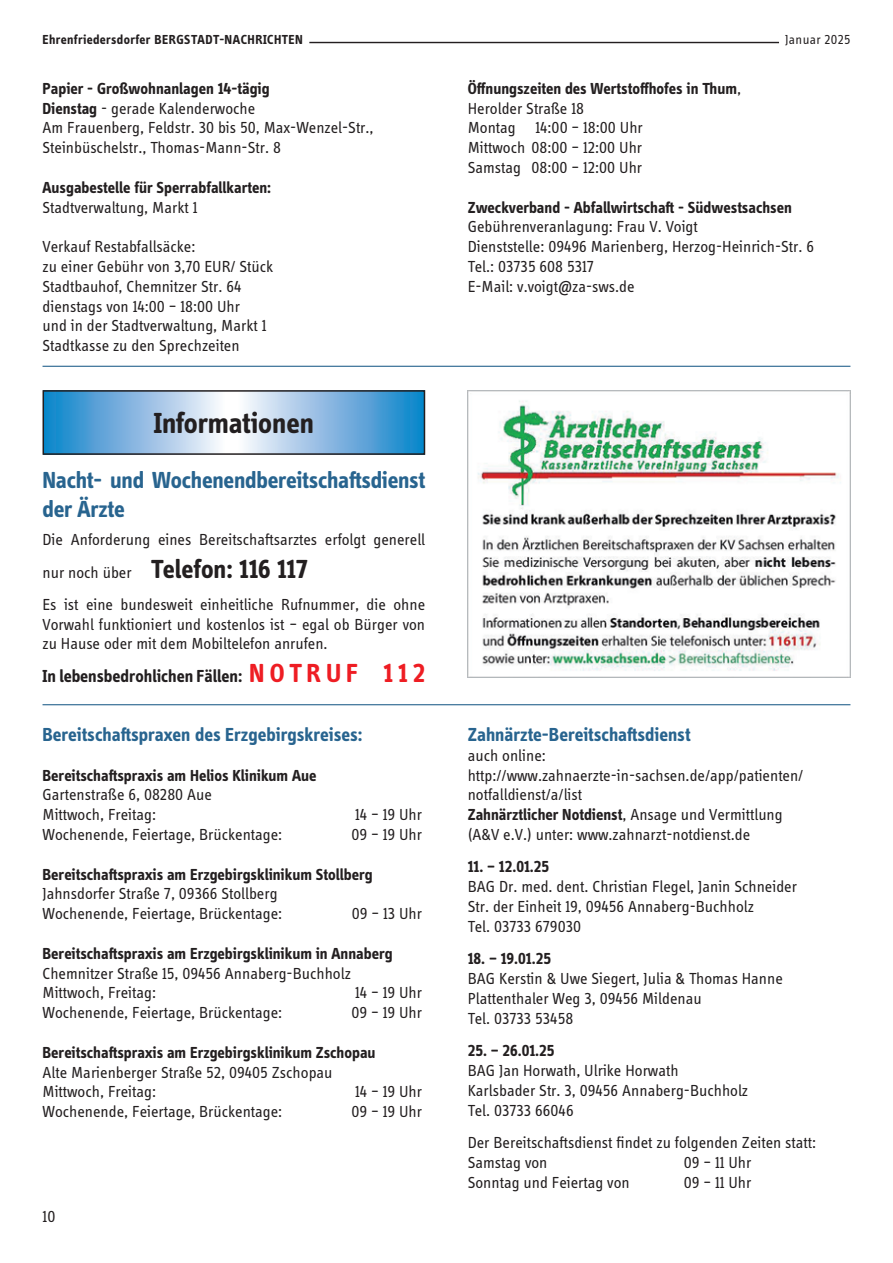
<style>
.page{position:relative;width:893px;height:1263px;background:#fff}
.page>*{position:absolute;margin:0;border:0;box-sizing:border-box;transform-origin:0 0}
.t1{font:700 30px "Info Display Pro";color:#231f20}
.Mengentext_normal{font:700 27px "Info Display Pro";color:#231f20}
.Mengentext_normal-2{font:700 24px/28.8px "Info Display Pro";letter-spacing:-.01em;color:#28648f}
.Mengentext_normal-3{font:700 19.5px "Info Display Pro";color:#28648f}
.Mengentext_normal-4{font:700 18px "Info Display Pro";color:#231f20}
.Mengentext_normal-5{font:16.5px/19.8px "Info Display Pro";color:#231f20}
.Mengentext_normal-6{font:700 16.5px "Info Display Pro";color:#231f20}
.t2{font:700 13.5px "Info Display Pro";letter-spacing:.03em;color:#231f20}
.t3{font:13.5px "Info Display Pro";letter-spacing:.025em;color:#231f20}
.s1{font-weight:700}
.s2{font-weight:400;font-size:16.5px}
.s3{font-size:27px;color:#ee1d23}
.s4{font-weight:400}
.s5{color:#fff}
</style>
<div class="page">
<hr style="left:309px;top:42px;width:470px;height:1px;background:#231f20">
<hr style="left:43px;top:366px;width:807px;height:1px;background:#28648f">
<img style="left:46px;top:393px;width:376px;height:59px">
<div style="left:43px;top:390px;width:382px;height:65px;border:2px solid #231f20"></div>
<img style="left:468px;top:390px;width:382px;height:287px">
<hr style="left:43px;top:704px;width:807px;height:1px;background:#28648f">
<p class="t2" style="left:43px;top:31px;width:262px">Ehrenfriedersdorfer BERGSTADT-NACHRICHTEN</p>
<p class="t3" style="left:785px;top:31px;width:67px">Januar 2025</p>
<p class="Mengentext_normal-6" style="left:43px;top:78px;width:229px">Papier - Großwohnanlagen 14-tägig</p>
<p class="Mengentext_normal-5" style="left:43px;top:98px;width:214px"><span class="s1">Dienstag</span> - gerade Kalenderwoche</p>
<p class="Mengentext_normal-5" style="left:43px;top:118px;width:333px">Am Frauenberg, Feldstr. 30 bis 50, Max-Wenzel-Str.,</p>
<p class="Mengentext_normal-5" style="left:43px;top:137px;width:240px">Steinbüschelstr., Thomas-Mann-Str. 8</p>
<p class="Mengentext_normal-6" style="left:43px;top:177px;width:230px">Ausgabestelle für Sperrabfallkarten:</p>
<p class="Mengentext_normal-5" style="left:43px;top:197px;width:156px">Stadtverwaltung, Markt 1</p>
<p class="Mengentext_normal-5" style="left:43px;top:236px;width:154px">Verkauf Restabfallsäcke:</p>
<p class="Mengentext_normal-5" style="left:43px;top:256px;width:232px">zu einer Gebühr von 3,70 EUR/ Stück</p>
<p class="Mengentext_normal-5" style="left:43px;top:276px;width:200px">Stadtbauhof, Chemnitzer Str. 64</p>
<p class="Mengentext_normal-5" style="left:43px;top:296px;width:199px">dienstags von 14:00 – 18:00 Uhr</p>
<p class="Mengentext_normal-5" style="left:43px;top:316px;width:225px">und in der Stadtverwaltung, Markt 1</p>
<p class="Mengentext_normal-5" style="left:43px;top:335px;width:199px">Stadtkasse zu den Sprechzeiten</p>
<p class="t1" style="left:154px;top:405px;width:162px">Informationen</p>
<p class="Mengentext_normal-2" style="left:43px;top:465px;width:384px">Nacht- und Wochenendbereitschaftsdienst der Ärzte</p>
<p class="Mengentext_normal-5" style="left:43px;top:529px;width:384px">Die Anforderung eines Bereitschaftsarztes erfolgt generell</p>
<p class="Mengentext_normal" style="left:43px;top:552px;width:267px"><span class="s2">nur noch über</span> Telefon: 116 117</p>
<p class="Mengentext_normal-5" style="left:43px;top:594px;width:384px;text-align:justify">Es ist eine bundesweit einheitliche Rufnummer, die ohne Vorwahl funktioniert und kostenlos ist – egal ob Bürger von zu Hause oder mit dem Mobiltelefon anrufen.</p>
<p class="Mengentext_normal-4" style="left:43px;top:665px;width:384px">In lebensbedrohlichen Fällen: <span class="s3">N O T R U F 1 1 2</span></p>
<p class="Mengentext_normal-3" style="left:43px;top:723px;width:321px">Bereitschaftspraxen des Erzgebirgskreises:</p>
<p class="Mengentext_normal-6" style="left:43px;top:765px;width:275px">Bereitschaftspraxis am Helios Klinikum Aue</p>
<p class="Mengentext_normal-5" style="left:43px;top:784px;width:171px">Gartenstraße 6, 08280 Aue</p>
<p class="Mengentext_normal-5" style="left:43px;top:804px;width:115px">Mittwoch, Freitag:</p>
<p class="Mengentext_normal-5" style="left:355px;top:804px;width:68px">14 – 19 Uhr</p>
<p class="Mengentext_normal-5" style="left:43px;top:824px;width:241px">Wochenende, Feiertage, Brückentage:</p>
<p class="Mengentext_normal-5" style="left:351px;top:824px;width:72px">09 – 19 Uhr</p>
<p class="Mengentext_normal-6" style="left:43px;top:864px;width:332px">Bereitschaftspraxis am Erzgebirgsklinikum Stollberg</p>
<p class="Mengentext_normal-5" style="left:43px;top:883px;width:237px">Jahnsdorfer Straße 7, 09366 Stollberg</p>
<p class="Mengentext_normal-5" style="left:43px;top:903px;width:241px">Wochenende, Feiertage, Brückentage:</p>
<p class="Mengentext_normal-5" style="left:352px;top:903px;width:72px">09 – 13 Uhr</p>
<p class="Mengentext_normal-6" style="left:43px;top:943px;width:352px">Bereitschaftspraxis am Erzgebirgsklinikum in Annaberg</p>
<p class="Mengentext_normal-5" style="left:43px;top:963px;width:310px">Chemnitzer Straße 15, 09456 Annaberg-Buchholz</p>
<p class="Mengentext_normal-5" style="left:43px;top:982px;width:115px">Mittwoch, Freitag:</p>
<p class="Mengentext_normal-5" style="left:355px;top:982px;width:68px">14 – 19 Uhr</p>
<p class="Mengentext_normal-5" style="left:43px;top:1002px;width:241px">Wochenende, Feiertage, Brückentage:</p>
<p class="Mengentext_normal-5" style="left:351px;top:1002px;width:72px">09 – 19 Uhr</p>
<p class="Mengentext_normal-6" style="left:43px;top:1042px;width:335px">Bereitschaftspraxis am Erzgebirgsklinikum Zschopau</p>
<p class="Mengentext_normal-5" style="left:43px;top:1062px;width:292px">Alte Marienberger Straße 52, 09405 Zschopau</p>
<p class="Mengentext_normal-5" style="left:43px;top:1081px;width:115px">Mittwoch, Freitag:</p>
<p class="Mengentext_normal-5" style="left:355px;top:1081px;width:68px">14 – 19 Uhr</p>
<p class="Mengentext_normal-5" style="left:43px;top:1101px;width:241px">Wochenende, Feiertage, Brückentage:</p>
<p class="Mengentext_normal-5" style="left:351px;top:1101px;width:72px">09 – 19 Uhr</p>
<p class="Mengentext_normal-5" style="left:43px;top:1206px;width:15px">10</p>
<p class="Mengentext_normal-6" style="left:468px;top:78px;width:275px">Öffnungszeiten des Wertstoffhofes in Thum<span class="s4">,</span></p>
<p class="Mengentext_normal-5" style="left:468px;top:98px;width:118px">Herolder Straße 18</p>
<p class="Mengentext_normal-5" style="left:468px;top:118px;width:177px">Montag <span class="s5">.</span>14:00 – 18:00 Uhr</p>
<p class="Mengentext_normal-5" style="left:468px;top:137px;width:176px">Mittwoch 08:00 – 12:00 Uhr</p>
<p class="Mengentext_normal-5" style="left:468px;top:157px;width:176px">Samstag 08:00 – 12:00 Uhr</p>
<p class="Mengentext_normal-6" style="left:468px;top:197px;width:326px">Zweckverband - Abfallwirtschaft - Südwestsachsen</p>
<p class="Mengentext_normal-5" style="left:468px;top:217px;width:232px">Gebührenveranlagung: Frau V. Voigt</p>
<p class="Mengentext_normal-5" style="left:468px;top:236px;width:348px">Dienststelle: 09496 Marienberg, Herzog-Heinrich-Str. 6</p>
<p class="Mengentext_normal-5" style="left:468px;top:256px;width:128px">Tel.: 03735 608 5317</p>
<p class="Mengentext_normal-5" style="left:468px;top:276px;width:168px">E-Mail: v.voigt@za-sws.de</p>
<p class="Mengentext_normal-3" style="left:468px;top:723px;width:224px">Zahnärzte-Bereitschaftsdienst</p>
<p class="Mengentext_normal-5" style="left:468px;top:745px;width:80px">auch online:</p>
<p class="Mengentext_normal-5" style="left:468px;top:765px;width:337px">http://www.zahnaerzte-in-sachsen.de/app/patienten/ notfalldienst/a/list</p>
<p class="Mengentext_normal-6" style="left:468px;top:805px;width:316px">Zahnärztlicher Notdienst<span class="s4">, Ansage und Vermittlung</span></p>
<p class="Mengentext_normal-5" style="left:468px;top:824px;width:284px">(A&amp;V e.V.) unter: www.zahnarzt-notdienst.de</p>
<p class="Mengentext_normal-6" style="left:468px;top:857px;width:83px">11. – 12.01.25</p>
<p class="Mengentext_normal-5" style="left:468px;top:876px;width:331px">BAG Dr. med. dent. Christian Flegel, Janin Schneider</p>
<p class="Mengentext_normal-5" style="left:468px;top:896px;width:288px">Str. der Einheit 19, 09456 Annaberg-Buchholz<br>Tel. 03733 679030</p>
<p class="Mengentext_normal-6" style="left:468px;top:949px;width:85px">18. – 19.01.25</p>
<p class="Mengentext_normal-5" style="left:468px;top:968px;width:317px">BAG Kerstin &amp; Uwe Siegert, Julia &amp; Thomas Hanne</p>
<p class="Mengentext_normal-5" style="left:468px;top:988px;width:235px">Plattenthaler Weg 3, 09456 Mildenau<br>Tel. 03733 53458</p>
<p class="Mengentext_normal-6" style="left:468px;top:1041px;width:88px">25. – 26.01.25</p>
<p class="Mengentext_normal-5" style="left:468px;top:1060px;width:212px">BAG Jan Horwath, Ulrike Horwath</p>
<p class="Mengentext_normal-5" style="left:468px;top:1080px;width:282px">Karlsbader Str. 3, 09456 Annaberg-Buchholz<br>Tel. 03733 66046</p>
<p class="Mengentext_normal-5" style="left:468px;top:1132px;width:350px">Der Bereitschaftsdienst findet zu folgenden Zeiten statt:</p>
<p class="Mengentext_normal-5" style="left:468px;top:1152px;width:81px">Samstag von</p>
<p class="Mengentext_normal-5" style="left:684px;top:1152px;width:69px">09 – 11 Uhr</p>
<p class="Mengentext_normal-5" style="left:468px;top:1172px;width:163px">Sonntag und Feiertag von</p>
<p class="Mengentext_normal-5" style="left:684px;top:1172px;width:69px">09 – 11 Uhr</p>
</div>
